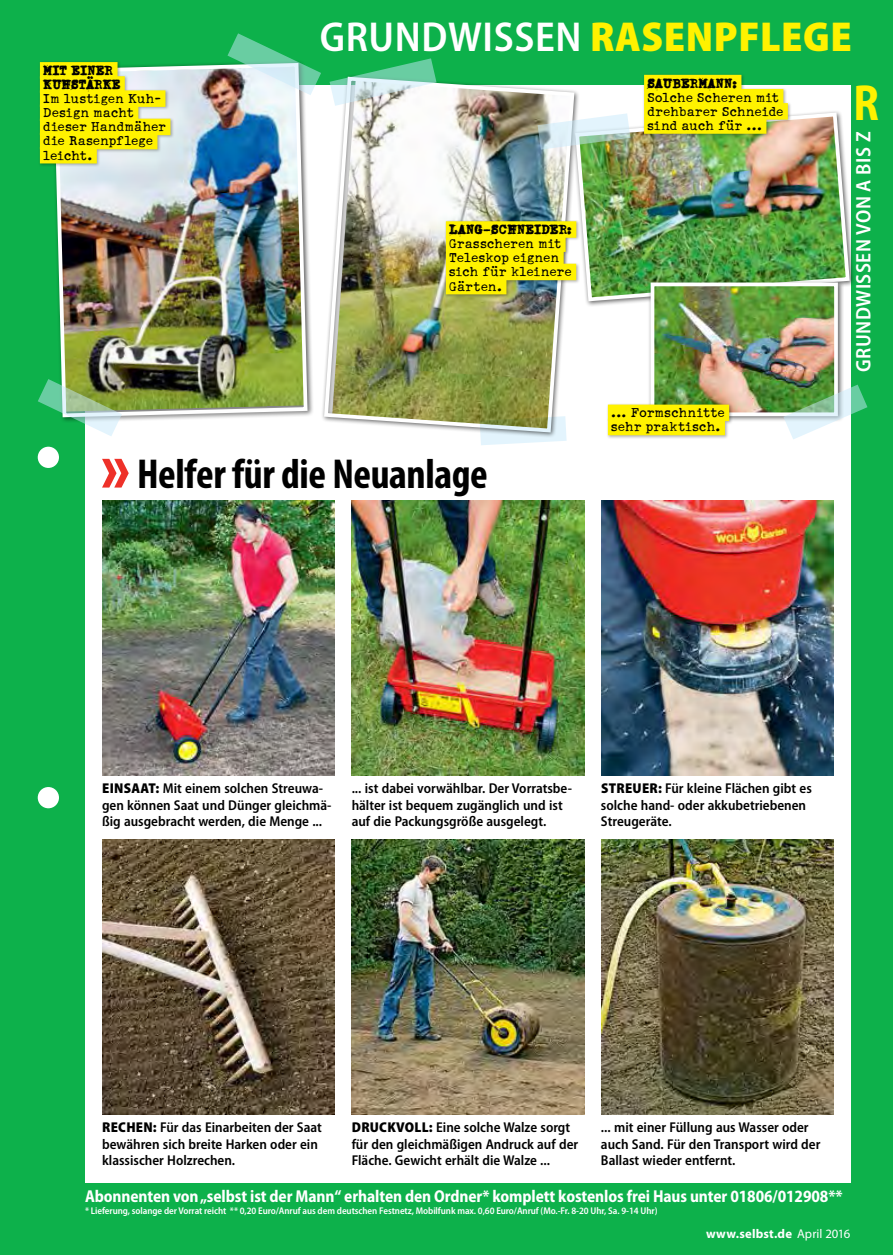
<style>
.page{position:relative;width:893px;height:1255px;background:#fff}
.page>*{position:absolute;margin:0;border:0;box-sizing:border-box;transform-origin:0 0}
.t1{font:700 semi-condensed 51px "Myriad Pro";color:#fff200;scale:.9 1}
.t2{font:600 semi-condensed 42px "Myriad Pro";letter-spacing:.015em;color:#fff}
.t3{font:700 condensed 42px "Myriad Pro";letter-spacing:-.01em;color:#000}
.t4{font:600 semi-condensed 21px "Myriad Pro";letter-spacing:.025em;color:#fff}
.t5{font:700 semi-condensed 17.25px "Myriad Pro";letter-spacing:-.005em;color:#fff;scale:.96 1}
.t6{font:15px/14.1px "Schmutz Pro Cleaned";letter-spacing:.025em;color:#000}
.t7{font:15px/14.1px "Schmutz Pro Clogged";letter-spacing:.005em;color:#000}
.t8{font:600 semi-condensed 14.25px/16.5px "Myriad Pro";color:#000}
.t9{font:700 12.75px "Myriad Pro";letter-spacing:.01em;color:#fff}
.t10{font:600 semi-condensed 9.75px "Myriad Pro";letter-spacing:-.005em;color:#fff}
.s1{font-weight:900;color:#fff200}
.s2{font-weight:900}
.s3{font-weight:400}
</style>
<div class="page">
<div style="left:0;top:0;width:893px;height:1254px;background:#0db14b"></div>
<div style="left:85px;top:85px;width:765px;height:1097px;background:#fff"></div>
<div style="left:50px;top:60px;width:264px;height:363px;background:#000;opacity:.6"></div>
<img style="left:52px;top:61px;width:257px;height:358px">
<img style="left:322px;top:81px;width:254px;height:351px">
<img style="left:102px;top:500px;width:232px;height:275px">
<img style="left:102px;top:839px;width:232px;height:275px">
<img style="left:352px;top:500px;width:232px;height:275px">
<img style="left:352px;top:839px;width:232px;height:275px">
<img style="left:601px;top:500px;width:232px;height:275px">
<img style="left:601px;top:839px;width:232px;height:275px">
<svg style="left:102px;top:459px;width:27px;height:28px"></svg>
<div style="left:38px;top:446px;width:21px;height:22px;background:#fff;border-radius:50%"></div>
<div style="left:38px;top:787px;width:21px;height:21px;background:#fff;border-radius:50%"></div>
<div style="left:572px;top:109px;width:284px;height:198px;background:#000;opacity:.6"></div>
<img style="left:573px;top:110px;width:279px;height:193px">
<div style="left:647px;top:279px;width:197px;height:143px;background:#000;opacity:.6"></div>
<img style="left:656px;top:287px;width:177px;height:124px">
<div style="left:651px;top:282px;width:187px;height:134px;border:4px solid #fff"></div>
<div style="left:444px;top:220px;width:136px;height:78px;background:#000;opacity:.3"></div>
<div style="left:446px;top:221px;width:130px;height:17px;background:#fff200"></div>
<div style="left:446px;top:235px;width:120px;height:17px;background:#fff200"></div>
<div style="left:446px;top:249px;width:118px;height:17px;background:#fff200"></div>
<div style="left:446px;top:264px;width:130px;height:16px;background:#fff200"></div>
<div style="left:446px;top:278px;width:60px;height:16px;background:#fff200"></div>
<div style="left:38px;top:60px;width:137px;height:108px;background:#000;opacity:.3"></div>
<div style="left:40px;top:62px;width:78px;height:17px;background:#fff200"></div>
<div style="left:40px;top:76px;width:85px;height:17px;background:#fff200"></div>
<div style="left:40px;top:90px;width:125px;height:17px;background:#fff200"></div>
<div style="left:40px;top:104px;width:98px;height:17px;background:#fff200"></div>
<div style="left:40px;top:119px;width:130px;height:16px;background:#fff200"></div>
<div style="left:40px;top:133px;width:117px;height:16px;background:#fff200"></div>
<div style="left:40px;top:147px;width:57px;height:16px;background:#fff200"></div>
<div style="left:642px;top:73px;width:150px;height:65px;background:#000;opacity:.3"></div>
<div style="left:644px;top:75px;width:97px;height:16px;background:#fff200"></div>
<div style="left:644px;top:89px;width:139px;height:16px;background:#fff200"></div>
<div style="left:644px;top:103px;width:144px;height:17px;background:#fff200"></div>
<div style="left:644px;top:117px;width:122px;height:17px;background:#fff200"></div>
<div style="left:606px;top:403px;width:127px;height:36px;background:#000;opacity:.3"></div>
<div style="left:608px;top:404px;width:121px;height:17px;background:#fff200"></div>
<div style="left:608px;top:419px;width:117px;height:16px;background:#fff200"></div>
<svg style="left:38px;top:379px;width:84px;height:57px"></svg>
<svg style="left:480px;top:416px;width:87px;height:29px;background:#c1cdbd"></svg>
<svg style="left:227px;top:33px;width:94px;height:62px"></svg>
<svg style="left:330px;top:58px;width:106px;height:48px"></svg>
<img style="left:538px;top:113px;width:92px;height:37px">
<svg style="left:783px;top:384px;width:84px;height:55px"></svg>
<p class="t7" style="left:43px;top:63px;width:79px">Mit einer<br>Kuhstärke</p>
<p class="t6" style="left:43px;top:92px;width:124px">Im lustigen Kuh-<br>Design macht dieser Handmäher die Rasenpflege leicht.</p>
<h2 class="t2" style="left:320px;top:13px;width:529px">Grundwissen <span class="s1">RASENPFLEGE</span></h2>
<p class="t7" style="left:449px;top:222px;width:124px">Lang-schneider:</p>
<p class="t6" style="left:449px;top:237px;width:124px">Grasscheren mit<br>Teleskop eignen sich für kleinere<br>Gärten.</p>
<p class="t7" style="left:647px;top:76px;width:91px">Saubermann:</p>
<p class="t6" style="left:647px;top:90px;width:137px">Solche Scheren mit drehbarer Schneide sind auch für ...</p>
<p class="t6" style="left:611px;top:406px;width:115px">... Formschnitte sehr praktisch.</p>
<h1 class="t1" style="left:853px;top:75px;width:30px">R</h1>
<h3 class="t4" style="left:852px;top:372px;width:242px;rotate:-90deg">Grundwissen von A bis Z</h3>
<h2 class="t3" style="left:137px;top:450px;width:352px">Helfer für die Neuanlage</h2>
<p class="t8" style="left:102px;top:780px;width:231px"><span class="s2">EINSAAT:</span> Mit einem solchen Streuwa&shy;gen können Saat und Dünger gleichmä&shy;ßig ausgebracht werden, die Menge ...</p>
<p class="t8" style="left:352px;top:780px;width:222px">... ist dabei vorwählbar. Der Vorratsbe&shy;hälter ist bequem zugänglich und ist auf die Packungsgröße ausgelegt.</p>
<p class="t8" style="left:601px;top:780px;width:212px"><span class="s2">STREUER:</span> Für kleine Flächen gibt es solche hand- oder akkubetriebenen<br>Streugeräte.</p>
<p class="t8" style="left:601px;top:1119px;width:221px">... mit einer Füllung aus Wasser oder auch Sand. Für den Transport wird der<br>Ballast wieder entfernt.</p>
<p class="t5" style="left:85px;top:1186px;width:791px">Abonnenten von „selbst ist der Mann“ erhalten den Ordner* komplett kostenlos frei Haus unter 01806/012908**</p>
<p class="t10" style="left:85px;top:1205px;width:574px">* Lieferung, solange der Vorrat reicht ** 0,20 Euro/Anruf aus dem deutschen Festnetz, Mobilfunk max. 0,60 Euro/Anruf (Mo.-Fr. 8-20 Uhr, Sa. 9-14 Uhr)</p>
<p class="t8" style="left:102px;top:1119px;width:221px"><span class="s2">RECHEN:</span> Für das Einarbeiten der Saat bewähren sich breite Harken oder ein klassischer Holzrechen.</p>
<p class="t8" style="left:352px;top:1119px;width:228px"><span class="s2">DRUCKVOLL:</span> Eine solche Walze sorgt für den gleichmäßigen Andruck auf der<br>Fläche. Gewicht erhält die Walze ...</p>
<p class="t9" style="left:706px;top:1226px;width:146px">www.selbst.de <span class="s3">April 2016</span></p>
</div>
